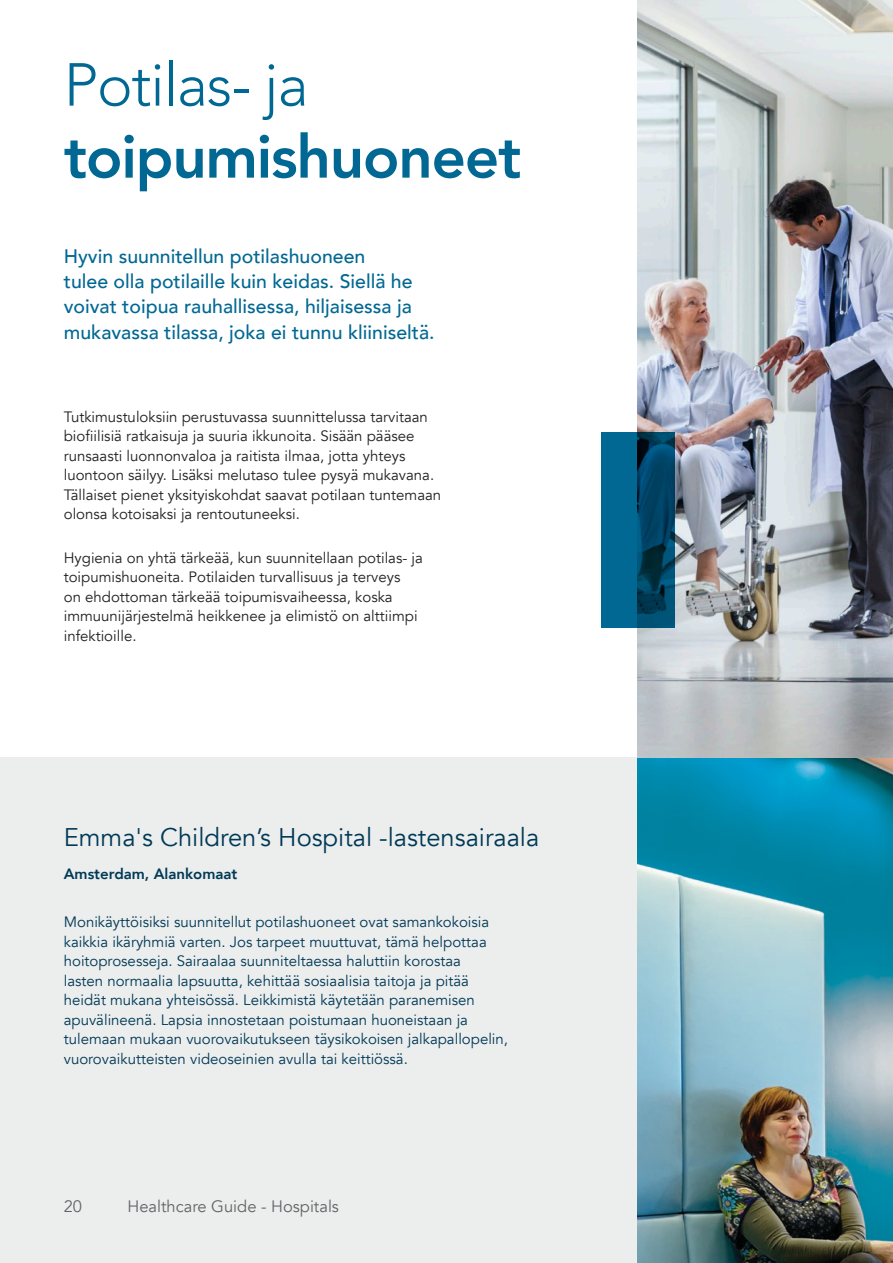
<style>
.page{position:relative;width:893px;height:1263px;background:#fff}
.page>*{position:absolute;margin:0;border:0;box-sizing:border-box;transform-origin:0 0}
.t1{font:800 60px "Avenir";letter-spacing:-.02em;color:#006893}
.t2{font:300 60px "Avenir";letter-spacing:-.02em;color:#006893}
.t3{font:25.5px "Avenir";color:#003956}
.t4{font:500 19.5px/25.3px "Avenir";color:#006893}
.t5{font:16.5px "Avenir";color:#636466}
.t6{font:15px/19.5px "Avenir";color:#231f20}
.t7{font:15px/19.5px "Avenir";color:#003956}
.t8{font:800 15px "Avenir";color:#003956}
</style>
<div class="page">
<div style="left:0;top:758px;width:638px;height:505px;background:#eceded"></div>
<img style="left:638px;top:0;width:255px;height:1263px">
<svg style="left:602px;top:432px;width:73px;height:196px;background:#005377"></svg>
<h1 class="t2" style="left:64px;top:49px;width:246px">Potilas- ja</h1>
<h1 class="t1" style="left:64px;top:110px;width:459px">toipumishuoneet</h1>
<h3 class="t4" style="left:64px;top:242px;width:372px">Hyvin suunnitellun potilashuoneen<br>tulee olla potilaille kuin keidas. Siellä he voivat toipua rauhallisessa, hiljaisessa ja mukavassa tilassa, joka ei tunnu kliiniseltä.</h3>
<p class="t6" style="left:64px;top:407px;width:379px">Tutkimustuloksiin perustuvassa suunnittelussa tarvitaan biofiilisiä ratkaisuja ja suuria ikkunoita. Sisään pääsee runsaasti luonnonvaloa ja raitista ilmaa, jotta yhteys luontoon säilyy. Lisäksi melutaso tulee pysyä mukavana.<br>Tällaiset pienet yksityiskohdat saavat potilaan tuntemaan olonsa kotoisaksi ja rentoutuneeksi.</p>
<p class="t6" style="left:64px;top:548px;width:361px">Hygienia on yhtä tärkeää, kun suunnitellaan potilas- ja toipumishuoneita. Potilaiden turvallisuus ja terveys<br>on ehdottoman tärkeää toipumisvaiheessa, koska immuunijärjestelmä heikkenee ja elimistö on alttiimpi infektioille.</p>
<h2 class="t3" style="left:64px;top:822px;width:477px">Emma's Children’s Hospital -lastensairaala</h2>
<p class="t8" style="left:64px;top:862px;width:175px">Amsterdam, Alankomaat</p>
<p class="t7" style="left:64px;top:912px;width:446px">Monikäyttöisiksi suunnitellut potilashuoneet ovat samankokoisia kaikkia ikäryhmiä varten. Jos tarpeet muuttuvat, tämä helpottaa hoitoprosesseja. Sairaalaa suunniteltaessa haluttiin korostaa<br>lasten normaalia lapsuutta, kehittää sosiaalisia taitoja ja pitää heidät mukana yhteisössä. Leikkimistä käytetään paranemisen apuvälineenä. Lapsia innostetaan poistumaan huoneistaan ja tulemaan mukaan vuorovaikutukseen täysikokoisen jalkapallopelin, vuorovaikutteisten videoseinien avulla tai keittiössä.</p>
<p class="t5" style="left:64px;top:1196px;width:20px">20</p>
<p class="t5" style="left:128px;top:1196px;width:213px">Healthcare Guide - Hospitals</p>
</div>
